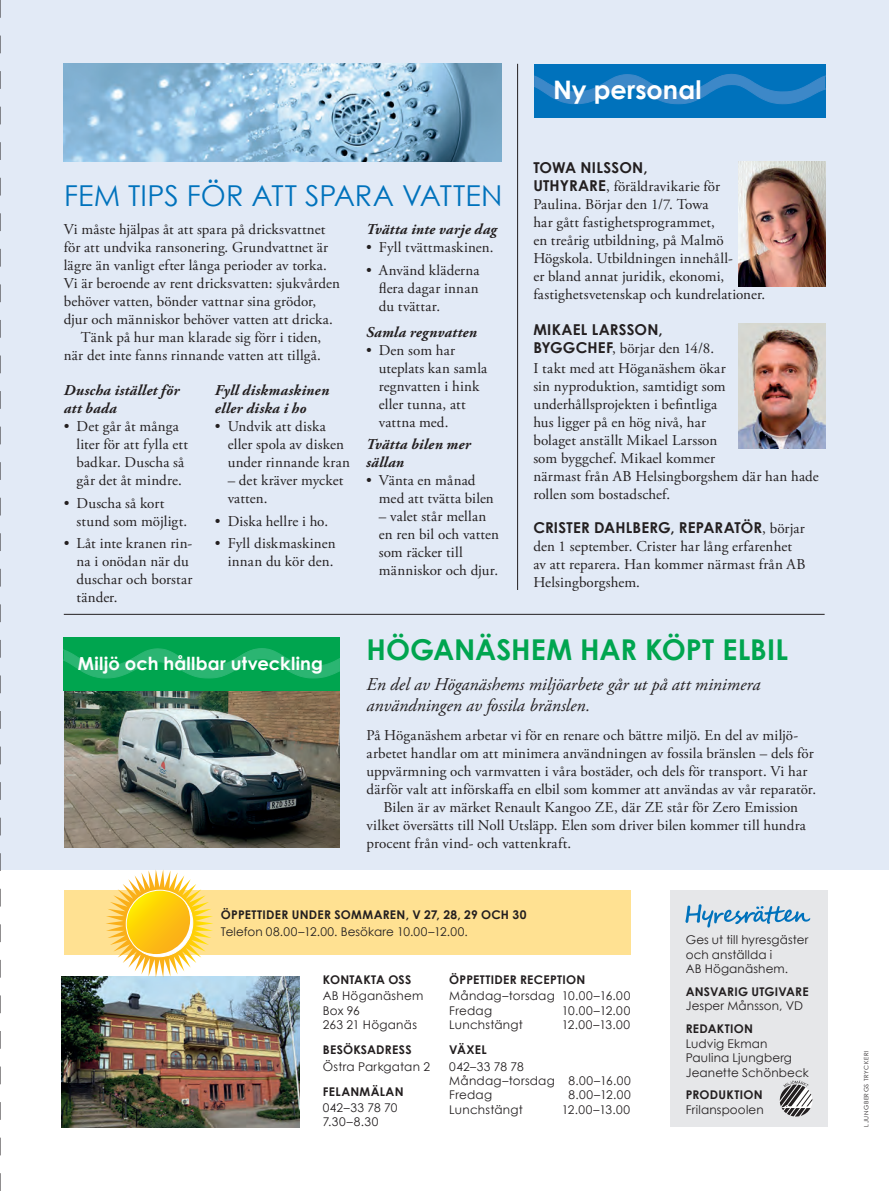
<style>
.page{position:relative;width:889px;height:1191px;background:#fff}
.page>*{position:absolute;margin:0;border:0;box-sizing:border-box;transform-origin:0 0}
.t1{font:28.8px "Century Gothic";color:#0072bc}
.t2{font:700 28.65px "Century Gothic";color:#00a54f}
.t3{font:700 25.5px "Century Gothic";color:#fff}
.t4{font:italic 18px/21.6px "Adobe Garamond Pro";color:#231f20}
.t5{font:700 18px "Century Gothic";letter-spacing:.01em;color:#fff}
.t6{font:15px/18px "Adobe Garamond Pro";letter-spacing:.01em;color:#231f20}
.t7{font:italic 700 15px/18px "Adobe Garamond Pro";letter-spacing:.02em;color:#231f20}
.t8{font:700 15px "Century Gothic";letter-spacing:.01em;color:#231f20}
.t9{font:12px/14.4px "Century Gothic";letter-spacing:.015em;color:#231f20}
.t10{font:700 12px "Century Gothic";letter-spacing:.02em;color:#231f20}
.t11{font:12px/14.4px "Century Gothic";letter-spacing:.035em;color:#231f20}
.t12{font:6px "Century Gothic";letter-spacing:.1em;color:#231f20}
.s1{font-family:"Century Gothic";font-weight:700}
.s2{font-family:"Adobe Garamond Pro";font-weight:400}
</style>
<div class="page">
<div style="left:0;top:0;width:889px;height:869px;background:#e2eaf6"></div>
<img style="left:738px;top:162px;width:87px;height:124px">
<hr style="left:517px;top:64px;width:1px;height:526px;background:#231f20">
<img style="left:62px;top:977px;width:238px;height:150px">
<div style="left:64px;top:890px;width:566px;height:65px;background:#ffe192"></div>
<div style="left:670px;top:890px;width:157px;height:237px;background:#e6e7e9"></div>
<img style="left:738px;top:324px;width:87px;height:124px">
<svg style="left:0;top:0;width:1px;height:1191px"></svg>
<img style="left:64px;top:691px;width:276px;height:157px">
<img style="left:64px;top:64px;width:437px;height:98px">
<svg style="left:105px;top:869px;width:108px;height:108px"></svg>
<svg style="left:779px;top:1080px;width:33px;height:36px"></svg>
<div style="left:534px;top:64px;width:291px;height:53px;background:#0072bc"></div>
<svg style="left:534px;top:74px;width:291px;height:30px"></svg>
<hr style="left:64px;top:614px;width:760px;height:1px;background:#231f20">
<div style="left:64px;top:637px;width:276px;height:54px;background:#00a54f"></div>
<svg style="left:64px;top:648px;width:276px;height:30px"></svg>
<svg style="left:685px;top:904px;width:125px;height:23px"></svg>
<h1 class="t1" style="left:64px;top:178px;width:440px">FEM TIPS FÖR ATT SPARA VATTEN</h1>
<p class="t6" style="left:64px;top:221px;width:263px">Vi måste hjälpas åt att spara på dricksvattnet</p>
<p class="t6" style="left:64px;top:239px;width:266px">för att undvika ransonering. Grundvattnet är</p>
<p class="t6" style="left:64px;top:257px;width:264px">lägre än vanligt efter långa perioder av torka.</p>
<p class="t6" style="left:64px;top:275px;width:278px">Vi är beroende av rent dricksvatten: sjukvården</p>
<p class="t6" style="left:64px;top:293px;width:254px">behöver vatten, bönder vattnar sina grödor,</p>
<p class="t6" style="left:64px;top:311px;width:271px">djur och människor behöver vatten att dricka.</p>
<p class="t6" style="left:81px;top:329px;width:242px">Tänk på hur man klarade sig förr i tiden,</p>
<p class="t6" style="left:64px;top:347px;width:259px">när det inte fanns rinnande vatten att tillgå.</p>
<p class="t7" style="left:64px;top:382px;width:117px">Duscha istället för att bada</p>
<p class="t6" style="left:77px;top:418px;width:113px;text-indent:-13px">• Det går åt många liter för att fylla ett badkar. Duscha så går det åt mindre.</p>
<p class="t6" style="left:77px;top:494px;width:112px;text-indent:-13px">• Duscha så kort stund som möjligt.</p>
<p class="t6" style="left:77px;top:534px;width:118px;text-indent:-13px">• Låt inte kranen rin&shy;na i onödan när du duschar och borstar tänder.</p>
<p class="t7" style="left:215px;top:382px;width:116px">Fyll diskmaskinen eller diska i ho</p>
<p class="t6" style="left:228px;top:418px;width:124px;text-indent:-13px">• Undvik att diska eller spola av disken under rinnande kran</p>
<p class="t6" style="left:228px;top:472px;width:117px">– det kräver mycket vatten.</p>
<p class="t6" style="left:215px;top:512px;width:115px">• Diska hellre i ho.</p>
<p class="t6" style="left:215px;top:534px;width:122px;text-align:right">• Fyll diskmaskinen innan du kör den.</p>
<p class="t7" style="left:366px;top:221px;width:132px">Tvätta inte varje dag</p>
<p class="t6" style="left:366px;top:239px;width:129px">• Fyll tvättmaskinen.</p>
<p class="t6" style="left:379px;top:261px;width:102px;text-align:justify;text-indent:-13px">• Använd kläderna flera dagar innan du tvättar.</p>
<p class="t7" style="left:366px;top:323px;width:112px">Samla regnvatten</p>
<p class="t6" style="left:379px;top:342px;width:110px;text-indent:-13px">• Den som har uteplats kan samla regnvatten i hink eller tunna, att vattna med.</p>
<p class="t7" style="left:366px;top:436px;width:106px">Tvätta bilen mer sällan</p>
<p class="t6" style="left:379px;top:472px;width:116px;text-indent:-13px">• Vänta en månad med att tvätta bilen</p>
<p class="t6" style="left:379px;top:508px;width:122px">– valet står mellan en ren bil och vatten som räcker till människor och djur.</p>
<h3 class="t3" style="left:553px;top:74px;width:150px">Ny personal</h3>
<p class="t8" style="left:533px;top:158px;width:116px">TOWA NILSSON,</p>
<p class="t6" style="left:533px;top:178px;width:233px"><span class="s1">UTHYRARE</span>, föräldravikarie för Paulina. Börjar den 1/7. Towa<br>har gått fastighetsprogrammet,<br>en treårig utbildning, på Malmö Högskola. Utbildningen innehåll-<br>er bland annat juridik, ekonomi, fastighetsvetenskap och kundrelationer.</p>
<p class="t8" style="left:533px;top:320px;width:131px">MIKAEL LARSSON,</p>
<p class="t6" style="left:533px;top:339px;width:194px;line-height:20.1px"><span class="s1">BYGGCHEF</span>, börjar den 14/8.<br>I takt med att Höganäshem ökar</p>
<p class="t6" style="left:533px;top:378px;width:287px">sin nyproduktion, samtidigt som underhållsprojekten i befintliga<br>hus ligger på en hög nivå, har<br>bolaget anställt Mikael Larsson<br>som byggchef. Mikael kommer<br>närmast från AB Helsingborgshem där han hade rollen som bostadschef.</p>
<p class="t8" style="left:533px;top:518px;width:273px">CRISTER DAHLBERG, REPARATÖR<span class="s2">, börjar</span></p>
<p class="t6" style="left:533px;top:538px;width:274px">den 1 september. Crister har lång erfarenhet av att reparera. Han kommer närmast från AB<br>Helsingborgshem.</p>
<p class="t5" style="left:78px;top:652px;width:247px">Miljö och hållbar utveckling</p>
<h2 class="t2" style="left:366px;top:631px;width:423px">HÖGANÄSHEM HAR KÖPT ELBIL</h2>
<p class="t4" style="left:366px;top:673px;width:395px">En del av Höganäshems miljöarbete går ut på att minimera användningen av fossila bränslen.</p>
<p class="t6" style="left:366px;top:726px;width:432px">På Höganäshem arbetar vi för en renare och bättre miljö. En del av miljö-</p>
<p class="t6" style="left:366px;top:744px;width:449px">arbetet handlar om att minimera användningen av fossila bränslen – dels för</p>
<p class="t6" style="left:366px;top:762px;width:442px">uppvärmning och varmvatten i våra bostäder, och dels för transport. Vi har</p>
<p class="t6" style="left:366px;top:780px;width:451px">därför valt att införskaffa en elbil som kommer att användas av vår reparatör.</p>
<p class="t6" style="left:383px;top:798px;width:416px">Bilen är av märket Renault Kangoo ZE, där ZE står för Zero Emission</p>
<p class="t6" style="left:366px;top:816px;width:441px">vilket översätts till Noll Utsläpp. Elen som driver bilen kommer till hundra</p>
<p class="t6" style="left:366px;top:834px;width:206px">procent från vind- och vattenkraft.</p>
<p class="t10" style="left:221px;top:907px;width:307px">ÖPPETTIDER UNDER SOMMAREN, V 27, 28, 29 OCH 30</p>
<p class="t9" style="left:221px;top:924px;width:248px">Telefon 08.00–12.00. Besökare 10.00–12.00.</p>
<p class="t10" style="left:323px;top:972px;width:90px">KONTAKTA OSS</p>
<p class="t9" style="left:323px;top:988px;width:102px">AB Höganäshem<br>Box 96<br>263 21 Höganäs</p>
<p class="t10" style="left:323px;top:1042px;width:90px">BESÖKSADRESS</p>
<p class="t9" style="left:323px;top:1058px;width:109px">Östra Parkgatan 2</p>
<p class="t10" style="left:323px;top:1083px;width:82px">FELANMÄLAN</p>
<p class="t11" style="left:323px;top:1100px;width:76px">042–33 78 70<br>7.30–8.30</p>
<p class="t10" style="left:449px;top:972px;width:138px">ÖPPETTIDER RECEPTION</p>
<p class="t9" style="left:449px;top:988px;width:182px">Måndag–torsdag 10.00–16.00<br>Fredag</p>
<p class="t9" style="left:562px;top:1003px;width:70px">10.00–12.00</p>
<p class="t9" style="left:449px;top:1017px;width:75px">Lunchstängt</p>
<p class="t9" style="left:562px;top:1017px;width:70px">12.00–13.00</p>
<p class="t10" style="left:449px;top:1042px;width:39px">VÄXEL</p>
<p class="t9" style="left:449px;top:1058px;width:183px">042–33 78 78<br>Måndag–torsdag 8.00–16.00<br>Fredag</p>
<p class="t9" style="left:568px;top:1087px;width:64px">8.00–12.00</p>
<p class="t9" style="left:449px;top:1102px;width:75px">Lunchstängt</p>
<p class="t9" style="left:562px;top:1102px;width:70px">12.00–13.00</p>
<p class="t9" style="left:685px;top:932px;width:124px">Ges ut till hyresgäster och anställda i<br>AB Höganäshem.</p>
<p class="t10" style="left:685px;top:984px;width:124px">ANSVARIG UTGIVARE</p>
<p class="t9" style="left:685px;top:998px;width:119px">Jesper Månsson, VD</p>
<p class="t10" style="left:685px;top:1021px;width:69px">REDAKTION</p>
<p class="t9" style="left:685px;top:1036px;width:125px">Ludvig Ekman<br>Paulina Ljungberg<br>Jeanette Schönbeck</p>
<p class="t10" style="left:685px;top:1087px;width:78px">PRODUKTION</p>
<p class="t9" style="left:685px;top:1102px;width:80px">Frilanspoolen</p>
<p class="t12" style="left:862px;top:1127px;width:78px;rotate:-90deg">LJUNGBERGS TRYCKERI</p>
</div>
